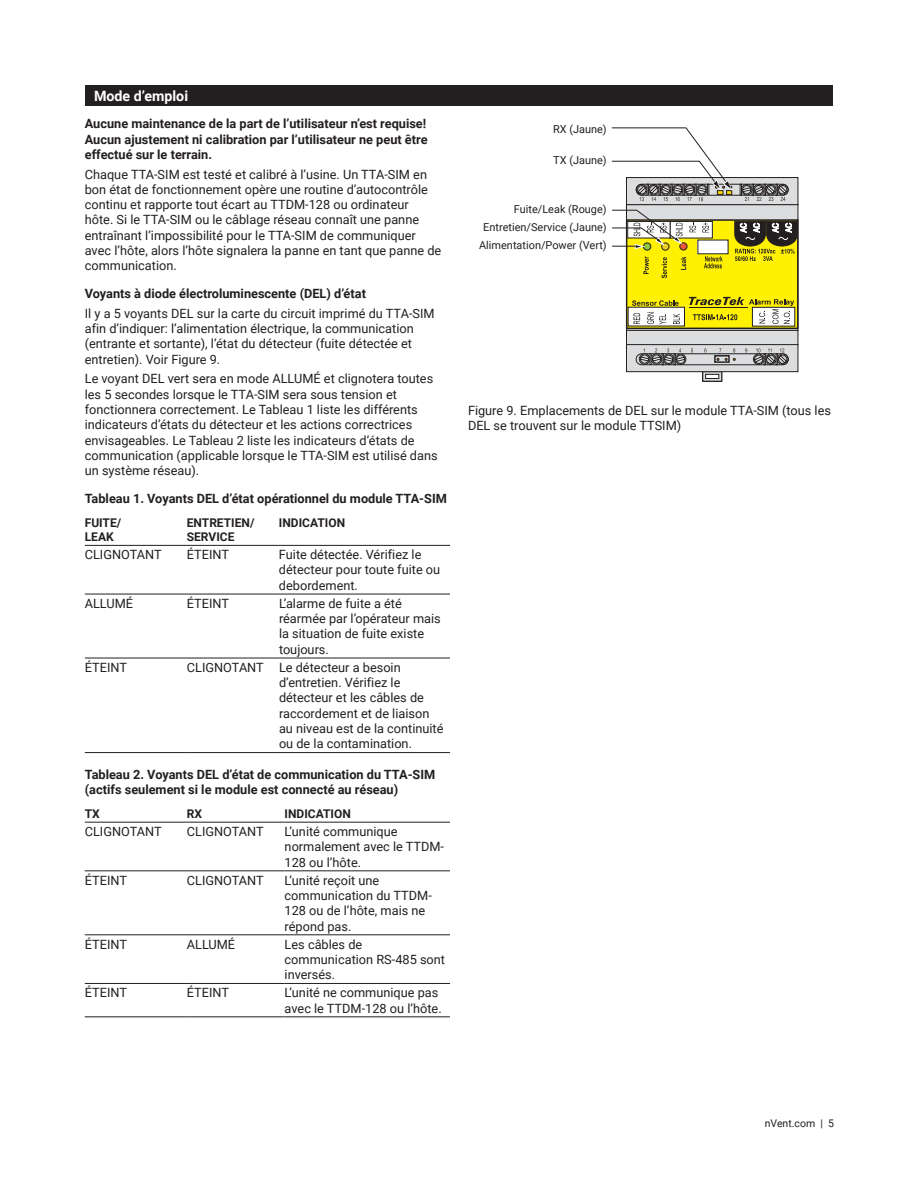
<style>
.page{position:relative;width:918px;height:1188px;background:#fff}
.page>*{position:absolute;margin:0;border:0;box-sizing:border-box;transform-origin:0 0}
.t1{font:700 14.25px "Roboto";color:#fff}
.t2{font:12.75px/15.3px "Roboto";color:#231f20}
.t3{font:700 12.75px/15.3px "Roboto";color:#231f20;text-align:justify}
.t4{font:700 12px/14.4px "Roboto";color:#231f20}
.t5{font:10.95px "Roboto";color:#231f20}
.t6{font:10.5px "Roboto";color:#231f20}
</style>
<div class="page">
<div style="left:85px;top:85px;width:748px;height:21px;background:#231f20"></div>
<hr style="left:85px;top:545px;width:102px;height:1px;background:#231f20">
<hr style="left:187px;top:545px;width:92px;height:1px;background:#231f20">
<hr style="left:279px;top:545px;width:171px;height:1px;background:#231f20">
<hr style="left:85px;top:594px;width:102px;height:1px;background:#231f20">
<hr style="left:187px;top:594px;width:92px;height:1px;background:#231f20">
<hr style="left:279px;top:594px;width:171px;height:1px;background:#231f20">
<hr style="left:85px;top:658px;width:102px;height:1px;background:#231f20">
<hr style="left:187px;top:658px;width:92px;height:1px;background:#231f20">
<hr style="left:279px;top:658px;width:171px;height:1px;background:#231f20">
<hr style="left:85px;top:752px;width:102px;height:1px;background:#231f20">
<hr style="left:187px;top:752px;width:92px;height:1px;background:#231f20">
<hr style="left:279px;top:752px;width:171px;height:1px;background:#231f20">
<hr style="left:85px;top:871px;width:102px;height:1px;background:#231f20">
<hr style="left:187px;top:871px;width:98px;height:1px;background:#231f20">
<hr style="left:285px;top:871px;width:165px;height:1px;background:#231f20">
<hr style="left:85px;top:935px;width:102px;height:1px;background:#231f20">
<hr style="left:187px;top:935px;width:98px;height:1px;background:#231f20">
<hr style="left:285px;top:935px;width:165px;height:1px;background:#231f20">
<hr style="left:85px;top:983px;width:102px;height:1px;background:#231f20">
<hr style="left:187px;top:983px;width:98px;height:1px;background:#231f20">
<hr style="left:285px;top:983px;width:165px;height:1px;background:#231f20">
<hr style="left:85px;top:1017px;width:102px;height:1px;background:#231f20">
<hr style="left:187px;top:1017px;width:98px;height:1px;background:#231f20">
<hr style="left:285px;top:1017px;width:165px;height:1px;background:#231f20">
<hr style="left:85px;top:822px;width:102px;height:1px;background:#231f20">
<hr style="left:187px;top:822px;width:98px;height:1px;background:#231f20">
<hr style="left:285px;top:822px;width:165px;height:1px;background:#231f20">
<svg style="left:705px;top:373px;width:15px;height:6px"></svg>
<div style="left:626px;top:205px;width:172px;height:15px;background:#dcdddf"></div>
<div style="left:626px;top:178px;width:172px;height:27px;background:#dcdddf"></div>
<div style="left:626px;top:177px;width:172px;height:28px;border:1px solid #231f20"></div>
<div style="left:626px;top:330px;width:172px;height:15px;background:#dcdddf"></div>
<div style="left:626px;top:330px;width:172px;height:15px;border:1px solid #231f20"></div>
<div style="left:626px;top:345px;width:172px;height:27px;background:#dcdddf"></div>
<div style="left:626px;top:344px;width:172px;height:28px;border:1px solid #231f20"></div>
<div style="left:636px;top:184px;width:153px;height:12px;border:1px solid #231f20;border-radius:5px"></div>
<div style="left:706px;top:374px;width:13px;height:5px;background:#fff"></div>
<div style="left:705px;top:374px;width:14px;height:5px;border:1px solid #231f20"></div>
<div style="left:777px;top:184px;width:11px;height:11px;border:1px solid #231f20;border-radius:50%"></div>
<svg style="left:740px;top:184px;width:47px;height:17px"></svg>
<div style="left:636px;top:353px;width:153px;height:12px;border:1px solid #231f20;border-radius:5px"></div>
<div style="left:777px;top:354px;width:11px;height:11px;border:1px solid #231f20;border-radius:50%"></div>
<div style="left:753px;top:354px;width:11px;height:11px;border:1px solid #231f20;border-radius:50%"></div>
<svg style="left:754px;top:348px;width:33px;height:17px"></svg>
<div style="left:639px;top:354px;width:11px;height:11px;border:1px solid #231f20;border-radius:50%"></div>
<div style="left:675px;top:354px;width:11px;height:11px;border:1px solid #231f20;border-radius:50%"></div>
<svg style="left:640px;top:348px;width:45px;height:17px"></svg>
<div style="left:627px;top:220px;width:171px;height:108px;background:#fff101"></div>
<div style="left:626px;top:219px;width:172px;height:110px;border:1px solid #231f20"></div>
<div style="left:628px;top:307px;width:56px;height:19px;background:#fff"></div>
<svg style="left:634px;top:313px;width:6px;height:11px"></svg>
<svg style="left:647px;top:312px;width:19px;height:12px"></svg>
<svg style="left:673px;top:314px;width:7px;height:10px"></svg>
<div style="left:670px;top:221px;width:42px;height:17px;background:#fff"></div>
<div style="left:670px;top:221px;width:43px;height:17px;border:1px solid #231f20"></div>
<svg style="left:689px;top:222px;width:7px;height:10px"></svg>
<svg style="left:702px;top:223px;width:7px;height:9px"></svg>
<svg style="left:734px;top:221px;width:64px;height:40px"></svg>
<svg style="left:689px;top:297px;width:105px;height:27px"></svg>
<svg style="left:643px;top:256px;width:6px;height:18px"></svg>
<svg style="left:681px;top:257px;width:5px;height:13px"></svg>
<svg style="left:662px;top:257px;width:5px;height:21px"></svg>
<svg style="left:704px;top:256px;width:19px;height:12px"></svg>
<div style="left:698px;top:240px;width:30px;height:14px;background:#fff"></div>
<svg style="left:632px;top:300px;width:47px;height:6px"></svg>
<div style="left:680px;top:243px;width:7px;height:7px;background:#eb533f;border-radius:50%"></div>
<div style="left:680px;top:243px;width:7px;height:7px;border:1px solid #231f20;border-radius:50%"></div>
<div style="left:714px;top:355px;width:16px;height:8px;border:1px solid #231f20"></div>
<svg style="left:612px;top:127px;width:122px;height:74px"></svg>
<svg style="left:612px;top:209px;width:71px;height:41px"></svg>
<p class="t1" style="left:94px;top:86px;width:96px">Mode d’emploi</p>
<p class="t3" style="left:85px;top:116px;width:344px">Aucune maintenance de la part de l’utilisateur n’est requise!<br>Aucun ajustement ni calibration par l’utilisateur ne peut être effectué sur le terrain.</p>
<p class="t2" style="left:85px;top:166px;width:358px">Chaque TTA-SIM est testé et calibré à l’usine. Un TTA-SIM en bon état de fonctionnement opère une routine d’autocontrôle continu et rapporte tout écart au TTDM-128 ou ordinateur<br>hôte. Si le TTA-SIM ou le câblage réseau connaît une panne entraînant l’impossibilité pour le TTA-SIM de communiquer avec l’hôte, alors l’hôte signalera la panne en tant que panne de communication.</p>
<p class="t3" style="left:85px;top:286px;width:283px">Voyants à diode électroluminescente (DEL) d’état</p>
<p class="t2" style="left:85px;top:305px;width:351px">Il y a 5 voyants DEL sur la carte du circuit imprimé du TTA-SIM afin d’indiquer: l’alimentation électrique, la communication (entrante et sortante), l’état du détecteur (fuite détectée et entretien). Voir Figure 9.</p>
<p class="t2" style="left:85px;top:371px;width:354px">Le voyant DEL vert sera en mode ALLUMÉ et clignotera toutes les 5 secondes lorsque le TTA-SIM sera sous tension et fonctionnera correctement. Le Tableau 1 liste les différents indicateurs d’états du détecteur et les actions correctrices envisageables. Le Tableau 2 liste les indicateurs d’états de communication (applicable lorsque le TTA-SIM est utilisé dans un système réseau).</p>
<p class="t3" style="left:85px;top:491px;width:364px">Tableau 1. Voyants DEL d’état opérationnel du module TTA-SIM</p>
<p class="t4" style="left:85px;top:515px;width:38px">FUITE/<br>LEAK</p>
<p class="t4" style="left:187px;top:515px;width:69px">ENTRETIEN/<br>SERVICE</p>
<p class="t4" style="left:279px;top:515px;width:68px">INDICATION</p>
<p class="t2" style="left:85px;top:547px;width:78px">CLIGNOTANT</p>
<p class="t2" style="left:187px;top:547px;width:44px">ÉTEINT</p>
<p class="t2" style="left:279px;top:547px;width:163px">Fuite détectée. Vérifiez le détecteur pour toute fuite ou debordement.</p>
<p class="t2" style="left:85px;top:595px;width:50px">ALLUMÉ</p>
<p class="t2" style="left:187px;top:595px;width:44px">ÉTEINT</p>
<p class="t2" style="left:279px;top:595px;width:163px">L’alarme de fuite a été réarmée par l’opérateur mais la situation de fuite existe toujours.</p>
<p class="t2" style="left:85px;top:659px;width:44px">ÉTEINT</p>
<p class="t2" style="left:279px;top:659px;width:166px;text-indent:-92px">CLIGNOTANT Le détecteur a besoin d’entretien. Vérifiez le détecteur et les câbles de raccordement et de liaison au niveau est de la continuité ou de la contamination.</p>
<p class="t3" style="left:85px;top:766px;width:352px">Tableau 2. Voyants DEL d’état de communication du TTA-SIM (actifs seulement si le module est connecté au réseau)</p>
<p class="t4" style="left:85px;top:806px;width:17px">TX</p>
<p class="t4" style="left:187px;top:806px;width:17px">RX</p>
<p class="t4" style="left:285px;top:806px;width:68px">INDICATION</p>
<p class="t2" style="left:85px;top:823px;width:78px">CLIGNOTANT</p>
<p class="t2" style="left:187px;top:823px;width:78px">CLIGNOTANT</p>
<p class="t2" style="left:285px;top:823px;width:161px">L’unité communique normalement avec le TTDM-<br>128 ou l’hôte.</p>
<p class="t2" style="left:85px;top:872px;width:44px">ÉTEINT</p>
<p class="t2" style="left:187px;top:872px;width:78px">CLIGNOTANT</p>
<p class="t2" style="left:285px;top:872px;width:149px">L’unité reçoit une communication du TTDM-<br>128 ou de l’hôte, mais ne répond pas.</p>
<p class="t2" style="left:85px;top:936px;width:44px">ÉTEINT</p>
<p class="t2" style="left:187px;top:936px;width:50px">ALLUMÉ</p>
<p class="t2" style="left:285px;top:936px;width:162px">Les câbles de communication RS-485 sont inversés.</p>
<p class="t2" style="left:85px;top:985px;width:44px">ÉTEINT</p>
<p class="t2" style="left:187px;top:985px;width:44px">ÉTEINT</p>
<p class="t2" style="left:285px;top:985px;width:159px">L’unité ne communique pas avec le TTDM-128 ou l’hôte.</p>
<p class="t5" style="left:553px;top:121px;width:55px">RX (Jaune)</p>
<p class="t5" style="left:553px;top:153px;width:55px">TX (Jaune)</p>
<p class="t5" style="left:514px;top:202px;width:94px">Fuite/Leak (Rouge)</p>
<p class="t5" style="left:483px;top:219px;width:125px">Entretien/Service (Jaune)</p>
<p class="t5" style="left:479px;top:238px;width:129px">Alimentation/Power (Vert)</p>
<p class="t2" style="left:468px;top:402px;width:365px">Figure 9. Emplacements de DEL sur le module TTA-SIM (tous les<br>DEL se trouvent sur le module TTSIM)</p>
<p class="t6" style="left:765px;top:1116px;width:71px">nVent.com | 5</p>
</div>
